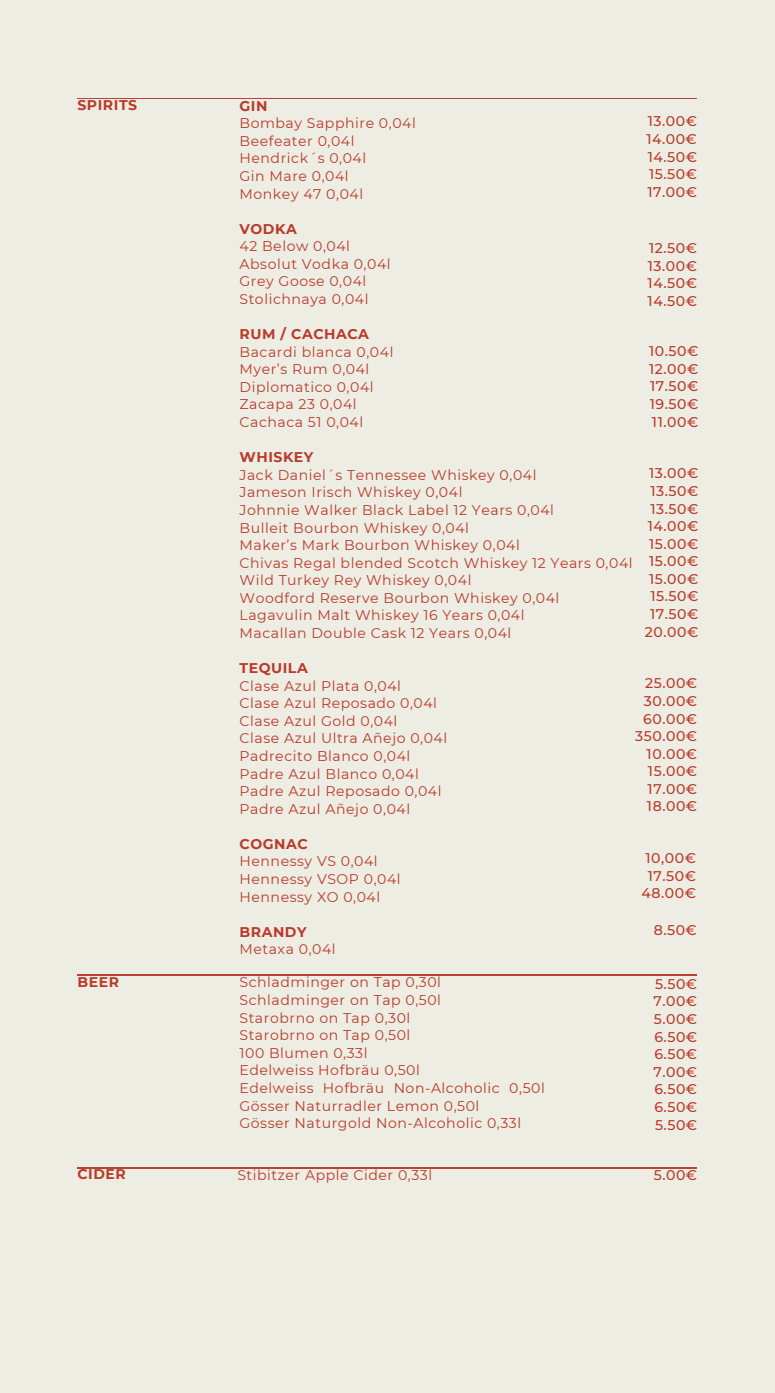
<style>
.page{position:relative;width:775px;height:1393px;background:#fff}
.page>*{position:absolute;margin:0;border:0;box-sizing:border-box;transform-origin:0 0}
.t1{font:14px/17.5px "Montserrat";letter-spacing:.04em;color:#b93a2a}
.t2{font:500 14px/17.5px "Montserrat";letter-spacing:.04em;color:#b93a2a;text-align:justify}
.t3{font:700 14px "Montserrat";letter-spacing:.04em;color:#b93a2a}
</style>
<div class="page">
<div style="left:0;top:0;width:774px;height:1393px;background:#edede3"></div>
<hr style="left:78px;top:98px;width:211px;height:1px;background:#b84234">
<hr style="left:289px;top:98px;width:318px;height:1px;background:#b84234">
<hr style="left:607px;top:98px;width:89px;height:1px;background:#b84234">
<hr style="left:78px;top:975px;width:211px;height:1px;background:#b84234">
<hr style="left:289px;top:975px;width:318px;height:1px;background:#b84234">
<hr style="left:607px;top:975px;width:89px;height:1px;background:#b84234">
<hr style="left:78px;top:1167px;width:211px;height:1px;background:#b84234">
<hr style="left:289px;top:1167px;width:318px;height:1px;background:#b84234">
<hr style="left:607px;top:1167px;width:89px;height:1px;background:#b84234">
<h2 class="t3" style="left:77px;top:96px;width:61px">SPIRITS</h2>
<h2 class="t3" style="left:77px;top:973px;width:43px">BEER</h2>
<h1 class="t3" style="left:239px;top:97px;width:29px">GIN</h1>
<p class="t1" style="left:239px;top:114px;width:178px">Bombay Sapphire 0,04l</p>
<p class="t1" style="left:239px;top:132px;width:116px">Beefeater 0,04l</p>
<p class="t1" style="left:239px;top:150px;width:128px">Hendrick´s 0,04l</p>
<p class="t1" style="left:239px;top:167px;width:111px">Gin Mare 0,04l</p>
<p class="t1" style="left:239px;top:185px;width:125px">Monkey 47 0,04l</p>
<p class="t3" style="left:239px;top:220px;width:59px">VODKA</p>
<p class="t1" style="left:239px;top:237px;width:112px">42 Below 0,04l</p>
<p class="t1" style="left:239px;top:255px;width:153px">Absolut Vodka 0,04l</p>
<p class="t1" style="left:239px;top:273px;width:128px">Grey Goose 0,04l</p>
<p class="t1" style="left:239px;top:290px;width:130px">Stolichnaya 0,04l</p>
<p class="t3" style="left:239px;top:326px;width:131px">RUM / CACHACA</p>
<p class="t1" style="left:239px;top:343px;width:155px">Bacardi blanca 0,04l</p>
<p class="t1" style="left:239px;top:360px;width:131px">Myer’s Rum 0,04l</p>
<p class="t1" style="left:239px;top:378px;width:136px">Diplomatico 0,04l</p>
<p class="t1" style="left:239px;top:396px;width:119px">Zacapa 23 0,04l</p>
<p class="t1" style="left:239px;top:413px;width:125px">Cachaca 51 0,04l</p>
<p class="t3" style="left:239px;top:449px;width:75px">WHISKEY</p>
<p class="t1" style="left:239px;top:466px;width:298px">Jack Daniel´s Tennessee Whiskey 0,04l</p>
<p class="t1" style="left:239px;top:483px;width:224px">Jameson Irisch Whiskey 0,04l</p>
<p class="t1" style="left:239px;top:501px;width:316px">Johnnie Walker Black Label 12 Years 0,04l</p>
<p class="t1" style="left:239px;top:519px;width:231px">Bulleit Bourbon Whiskey 0,04l</p>
<p class="t1" style="left:239px;top:536px;width:282px">Maker’s Mark Bourbon Whiskey 0,04l</p>
<p class="t1" style="left:239px;top:554px;width:394px">Chivas Regal blended Scotch Whiskey 12 Years 0,04l</p>
<p class="t1" style="left:239px;top:571px;width:233px">Wild Turkey Rey Whiskey 0,04l</p>
<p class="t1" style="left:239px;top:589px;width:321px">Woodford Reserve Bourbon Whiskey 0,04l</p>
<p class="t1" style="left:239px;top:606px;width:286px">Lagavulin Malt Whiskey 16 Years 0,04l</p>
<p class="t1" style="left:239px;top:624px;width:273px">Macallan Double Cask 12 Years 0,04l</p>
<p class="t3" style="left:239px;top:659px;width:70px">TEQUILA</p>
<p class="t1" style="left:239px;top:677px;width:163px">Clase Azul Plata 0,04l</p>
<p class="t1" style="left:239px;top:694px;width:199px">Clase Azul Reposado 0,04l</p>
<p class="t1" style="left:239px;top:712px;width:159px">Clase Azul Gold 0,04l</p>
<p class="t1" style="left:239px;top:729px;width:209px">Clase Azul Ultra Añejo 0,04l</p>
<p class="t1" style="left:239px;top:747px;width:172px">Padrecito Blanco 0,04l</p>
<p class="t1" style="left:239px;top:765px;width:181px">Padre Azul Blanco 0,04l</p>
<p class="t1" style="left:239px;top:782px;width:203px">Padre Azul Reposado 0,04l</p>
<p class="t1" style="left:239px;top:800px;width:172px">Padre Azul Añejo 0,04l</p>
<p class="t3" style="left:239px;top:835px;width:70px">COGNAC</p>
<p class="t1" style="left:239px;top:852px;width:140px">Hennessy VS 0,04l</p>
<p class="t1" style="left:239px;top:870px;width:163px">Hennessy VSOP 0,04l</p>
<p class="t1" style="left:239px;top:888px;width:142px">Hennessy XO 0,04l</p>
<p class="t3" style="left:239px;top:923px;width:69px">BRANDY</p>
<p class="t1" style="left:239px;top:940px;width:98px">Metaxa 0,04l</p>
<h2 class="t2" style="left:646px;top:113px;width:52px">13.00€ 14.00€ 14.50€ 15.50€ 17.00€</h2>
<h2 class="t2" style="left:647px;top:239px;width:51px">12.50€ 13.00€ 14.50€ 14.50€</h2>
<h2 class="t2" style="left:649px;top:342px;width:51px">10.50€ 12.00€ 17.50€ 19.50€ 11.00€</h2>
<p class="t2" style="left:644px;top:465px;width:55px;text-align:center">13.00€<br>13.50€<br>13.50€<br>14.00€<br>15.00€<br>15.00€<br>15.00€<br>15.50€<br>17.50€<br>20.00€</p>
<h2 class="t2" style="left:635px;top:674px;width:64px;text-align:right">25.00€<br>30.00€<br>60.00€<br>350.00€<br>10.00€<br>15.00€<br>17.00€<br>18.00€</h2>
<h2 class="t2" style="left:641px;top:849px;width:56px;text-align:center">10,00€<br>17.50€<br>48.00€</h2>
<h2 class="t2" style="left:653px;top:921px;width:45px">8.50€</h2>
<p class="t1" style="left:239px;top:973px;width:203px">Schladminger on Tap 0,30l<br>Schladminger on Tap 0,50l</p>
<p class="t1" style="left:239px;top:1009px;width:172px">Starobrno on Tap 0,30l</p>
<p class="t1" style="left:239px;top:1026px;width:172px">Starobrno on Tap 0,50l</p>
<p class="t1" style="left:239px;top:1044px;width:129px">100 Blumen 0,33l</p>
<p class="t1" style="left:239px;top:1061px;width:182px">Edelweiss Hofbräu 0,50l</p>
<p class="t1" style="left:239px;top:1079px;width:307px">Edelweiss Hofbräu Non-Alcoholic 0,50l<br>Gösser Naturradler Lemon 0,50l</p>
<p class="t1" style="left:239px;top:1114px;width:283px">Gösser Naturgold Non-Alcoholic 0,33l</p>
<h1 class="t2" style="left:653px;top:975px;width:45px">5.50€ 7.00€ 5.00€ 6.50€ 6.50€ 7.00€ 6.50€ 6.50€ 5.50€</h1>
<h1 class="t3" style="left:77px;top:1165px;width:50px">CIDER</h1>
<h2 class="t1" style="left:237px;top:1165px;width:196px">Stibitzer Apple Cider 0,33l</h2>
<p class="t2" style="left:653px;top:1166px;width:45px">5.00€</p>
</div>
